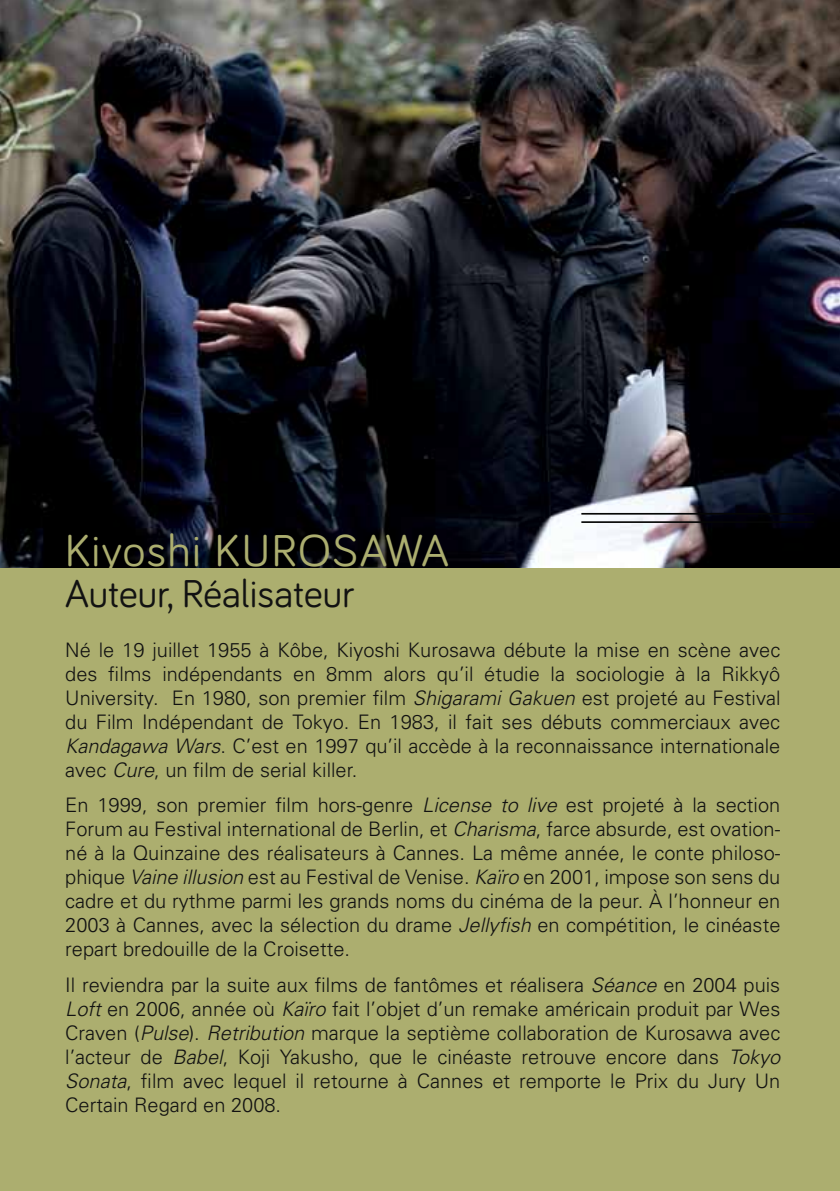
<style>
.page{position:relative;width:840px;height:1191px;background:#fff}
.page>*{position:absolute;margin:0;border:0;box-sizing:border-box;transform-origin:0 0}
.t1{font:46px "Bariol";letter-spacing:.03em;color:#acae6f}
.t2{font:40px "Bariol";color:#121212}
.t3{font:300 20px/24px "Univers";color:#121212;text-align:justify}
.s1{font-style:italic}
</style>
<div class="page">
<div style="left:0;top:567px;width:839px;height:624px;background:#acae6f"></div>
<img style="left:0;top:0;width:839px;height:567px">
<hr style="left:581px;top:521px;width:232px;height:2px;background:#060706">
<hr style="left:581px;top:513px;width:232px;height:1px;background:#060706">
<h1 class="t1" style="left:65px;top:520px;width:386px">Kiyoshi KUROSAWA</h1>
<h2 class="t2" style="left:65px;top:566px;width:291px">Auteur, Réalisateur</h2>
<p class="t3" style="left:65px;top:637px;width:716px">Né le 19 juillet 1955 à Kôbe, Kiyoshi Kurosawa débute la mise en scène avec des films indépendants en 8mm alors qu’il étudie la sociologie à la Rikkyô University. En 1980, son premier film <span class="s1">Shigarami Gakuen</span> est projeté au Festival du Film Indépendant de Tokyo. En 1983, il fait ses débuts commerciaux avec <span class="s1">Kandagawa Wars</span>. C’est en 1997 qu’il accède à la reconnaissance internationale avec <span class="s1">Cure</span>, un film de serial killer.</p>
<p class="t3" style="left:65px;top:792px;width:716px">En 1999, son premier film hors-genre <span class="s1">License to live</span> est projeté à la section Forum au Festival international de Berlin, et <span class="s1">Charisma</span>, farce absurde, est ovation&shy;né à la Quinzaine des réalisateurs à Cannes. La même année, le conte philoso&shy;phique <span class="s1">Vaine illusion</span> est au Festival de Venise. <span class="s1">Kaïro</span> en 2001, impose son sens du cadre et du rythme parmi les grands noms du cinéma de la peur. À l’honneur en 2003 à Cannes, avec la sélection du drame <span class="s1">Jellyfish</span> en compétition, le cinéaste repart bredouille de la Croisette.</p>
<p class="t3" style="left:65px;top:972px;width:716px">Il reviendra par la suite aux films de fantômes et réalisera <span class="s1">Séance</span> en 2004 puis <span class="s1">Loft</span> en 2006, année où <span class="s1">Kaïro</span> fait l’objet d’un remake américain produit par Wes Craven (<span class="s1">Pulse</span>). <span class="s1">Retribution</span> marque la septième collaboration de Kurosawa avec l’acteur de <span class="s1">Babel</span>, Koji Yakusho, que le cinéaste retrouve encore dans <span class="s1">Tokyo Sonata</span>, film avec lequel il retourne à Cannes et remporte le Prix du Jury Un Certain Regard en 2008.</p>
</div>
